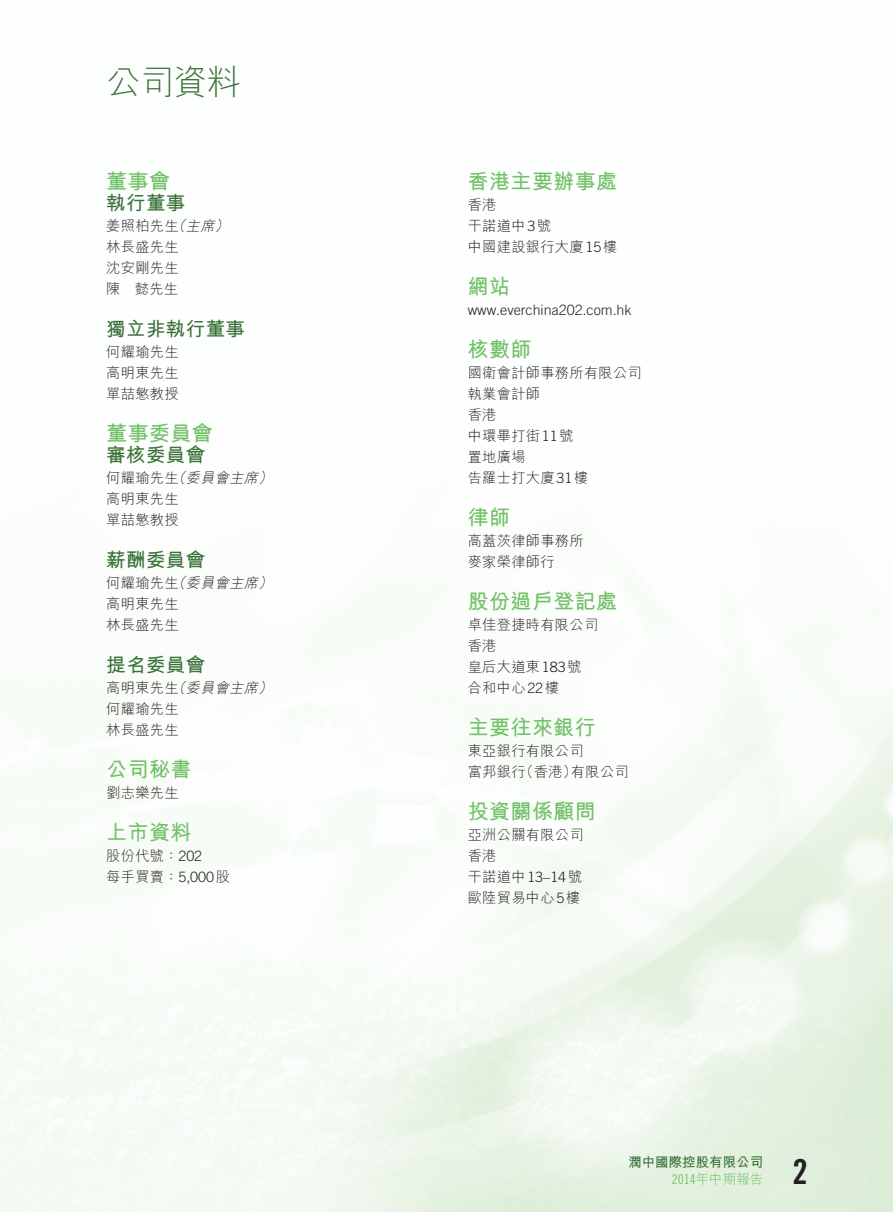
<style>
.page{position:relative;width:893px;height:1212px;background:#fff}
.page>*{position:absolute;margin:0;border:0;box-sizing:border-box;transform-origin:0 0}
.t1{font:300 34.5px "M Hei HK";color:#3b723a}
.t2{font:34.5px "Trade Gothic LT Std Bd Cn 20";color:#231f20}
.t3{font:700 21px "M Hei HK";letter-spacing:.02em;color:#71c167}
.t4{font:700 19.5px "M Hei HK";letter-spacing:.02em;color:#3b723a}
.t5{font:300 14.25px/21px "M Hei HK";letter-spacing:.02em;color:#231f20}
.t6{font:italic 300 14.25px "M Hei HK";color:#231f20}
.t7{font:300 14.25px "Trade Gothic LT Std";color:#231f20}
.t8{font:700 13.5px "M Hei HK";color:#3b723a}
.t9{font:300 13.5px "M Hei HK";color:#71c167}
.s1{font-family:"Trade Gothic LT Std"}
.s2{font-family:"Trade Gothic LT Std Cn 18";font-weight:400}
</style>
<div class="page">
<h1 class="t1" style="left:106px;top:64px;width:136px">公司資料</h1>
<h2 class="t3" style="left:106px;top:166px;width:65px">董事會</h2>
<h3 class="t4" style="left:106px;top:188px;width:81px">執行董事</h3>
<p class="t5" style="left:106px;top:215px;width:74px;text-align:right">姜照柏先生林長盛先生沈安剛先生懿先生</p>
<p class="t6" style="left:172px;top:218px;width:19px">（</p>
<p class="t6" style="left:215px;top:218px;width:19px">(</p>
<p class="t6" style="left:186px;top:218px;width:33px">主席</p>
<p class="t5" style="left:106px;top:278px;width:16px">陳</p>
<h3 class="t4" style="left:106px;top:314px;width:140px">獨立非執行董事</h3>
<p class="t5" style="left:106px;top:341px;width:74px;text-align:justify">何耀瑜先生高明東先生單喆慜教授</p>
<h2 class="t3" style="left:106px;top:418px;width:108px">董事委員會</h2>
<h3 class="t4" style="left:106px;top:440px;width:101px">審核委員會</h3>
<p class="t6" style="left:172px;top:470px;width:19px">（</p>
<p class="t6" style="left:258px;top:470px;width:19px">(</p>
<p class="t6" style="left:186px;top:470px;width:77px">委員會主席</p>
<p class="t5" style="left:106px;top:467px;width:74px;text-align:justify">何耀瑜先生高明東先生單喆慜教授</p>
<h3 class="t4" style="left:106px;top:545px;width:101px">薪酬委員會</h3>
<p class="t6" style="left:172px;top:575px;width:19px">（</p>
<p class="t6" style="left:258px;top:575px;width:19px">(</p>
<p class="t6" style="left:186px;top:575px;width:77px">委員會主席</p>
<p class="t5" style="left:106px;top:572px;width:74px;text-align:justify">何耀瑜先生高明東先生林長盛先生</p>
<h3 class="t4" style="left:106px;top:650px;width:101px">提名委員會</h3>
<p class="t5" style="left:106px;top:677px;width:74px;text-align:justify">高明東先生何耀瑜先生林長盛先生</p>
<h2 class="t3" style="left:106px;top:754px;width:87px">公司秘書</h2>
<p class="t5" style="left:106px;top:782px;width:74px">劉志樂先生</p>
<h2 class="t3" style="left:106px;top:817px;width:87px">上市資料</h2>
<p class="t5" style="left:106px;top:845px;width:125px">股份代號：<span class="s1">202<br></span>每手買賣：<span class="s1">5,000</span>股</p>
<p class="t6" style="left:172px;top:680px;width:19px">（</p>
<p class="t6" style="left:258px;top:680px;width:19px">(</p>
<p class="t6" style="left:186px;top:680px;width:77px">委員會主席</p>
<h2 class="t3" style="left:468px;top:166px;width:151px">香港主要辦事處</h2>
<p class="t5" style="left:468px;top:194px;width:151px">香港<br>干諾道中<span class="s1">3</span>號<br>中國建設銀行大廈<span class="s1">15</span>樓</p>
<h2 class="t3" style="left:468px;top:271px;width:44px">網站</h2>
<p class="t7" style="left:468px;top:301px;width:165px">www.everchina202.com.hk</p>
<h2 class="t3" style="left:468px;top:334px;width:65px">核數師</h2>
<p class="t5" style="left:468px;top:362px;width:176px">國衛會計師事務所有限公司執業會計師<br>香港<br>中環畢打街<span class="s1">11</span>號<br>置地廣場<br>告羅士打大廈<span class="s1">31</span>樓</p>
<h2 class="t3" style="left:468px;top:502px;width:44px">律師</h2>
<p class="t5" style="left:468px;top:530px;width:117px">高蓋茨律師事務所麥家榮律師行</p>
<h2 class="t3" style="left:468px;top:586px;width:151px">股份過戶登記處</h2>
<p class="t5" style="left:468px;top:614px;width:132px">卓佳登捷時有限公司香港<br>皇后大道東<span class="s1">183</span>號合和中心<span class="s1">22</span>樓</p>
<h2 class="t3" style="left:468px;top:712px;width:130px">主要往來銀行</h2>
<p class="t5" style="left:571px;top:740px;width:59px;text-indent:-103px">東亞銀行有限公司<br>有限公司</p>
<p class="t5" style="left:520px;top:761px;width:59px">（香港）</p>
<p class="t5" style="left:468px;top:761px;width:59px">富邦銀行</p>
<h2 class="t3" style="left:468px;top:796px;width:130px">投資關係顧問</h2>
<p class="t5" style="left:468px;top:824px;width:117px">亞洲公關有限公司香港<br>干諾道中<span class="s1">13–14</span>號歐陸貿易中心<span class="s1">5</span>樓</p>
<p class="t8" style="left:628px;top:1153px;width:136px">潤中國際控股有限公司</p>
<h1 class="t2" style="left:793px;top:1151px;width:17px">2</h1>
<p class="t9" style="left:672px;top:1172px;width:93px"><span class="s2">2014</span>年中期報告</p>
</div>
